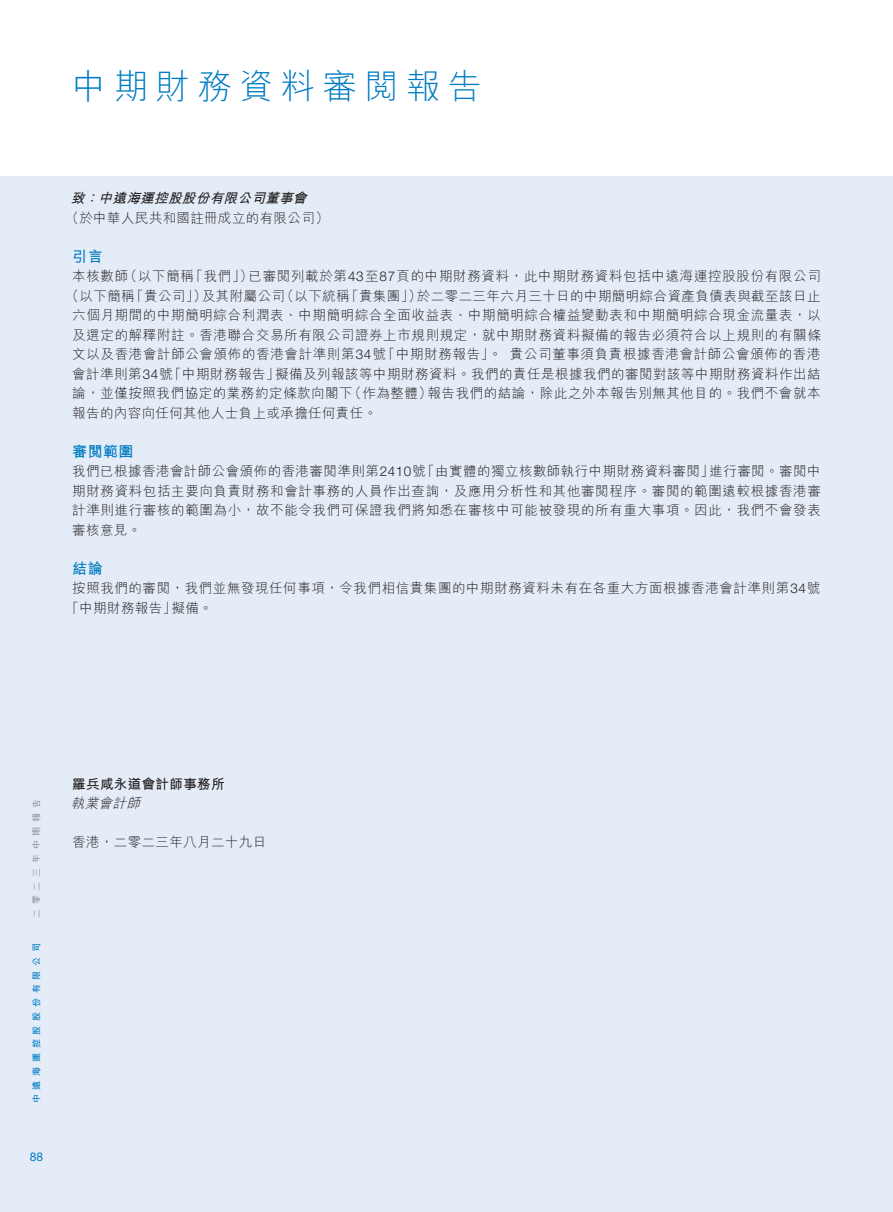
<style>
.page{position:relative;width:893px;height:1212px;background:#fff}
.page>*{position:absolute;margin:0;border:0;box-sizing:border-box;transform-origin:0 0}
.t1{font:300 34.5px "M Hei HK";letter-spacing:.21em;color:#007cc2}
.t2{font:700 15px "M Hei HK";letter-spacing:.03em;color:#007cc2}
.t3{font:300 13.5px/19.5px "M Hei HK";letter-spacing:.04em;color:#231f20;text-align:justify}
.t4{font:italic 700 13.5px "M Hei HK";color:#231f20}
.t5{font:700 13.5px "M Hei HK";letter-spacing:.03em;color:#231f20}
.t6{font:italic 300 13.5px "M Hei HK";color:#231f20}
.t7{font:12px "Helvetica Neue LT Std";color:#007cc2}
.t8{font:700 9px "M Hei HK";letter-spacing:.53em;color:#007cc2}
.t9{font:300 9px "M Hei HK";letter-spacing:.53em;color:#636366}
.s1{font-family:"Helvetica Neue LT Std"}
</style>
<div class="page">
<div style="left:0;top:176px;width:892px;height:1036px;background:#e4ecf7"></div>
<h1 class="t1" style="left:72px;top:69px;width:411px">中期財務資料審閱報告</h1>
<p class="t4" style="left:71px;top:189px;width:242px">致：中遠海運控股股份有限公司董事會</p>
<p class="t3" style="left:66px;top:208px;width:265px">（於中華人民共和國註冊成立的有限公司）</p>
<p class="t2" style="left:72px;top:245px;width:32px">引言</p>
<p class="t3" style="left:72px;top:266px;width:750px">本核數師（以下簡稱「我們」）已審閱列載於第<span class="s1">43</span>至<span class="s1">87</span>頁的中期財務資料，此中期財務資料包括中遠海運控股股份有限公司</p>
<p class="t3" style="left:66px;top:286px;width:756px">（以下簡稱「貴公司」）及其附屬公司（以下統稱「貴集團」）於二零二三年六月三十日的中期簡明綜合資產負債表與截至該日止</p>
<p class="t3" style="left:72px;top:305px;width:750px">六個月期間的中期簡明綜合利潤表、中期簡明綜合全面收益表、中期簡明綜合權益變動表和中期簡明綜合現金流量表，以</p>
<p class="t3" style="left:72px;top:325px;width:750px">及選定的解釋附註。香港聯合交易所有限公司證券上市規則規定，就中期財務資料擬備的報告必須符合以上規則的有關條</p>
<p class="t3" style="left:72px;top:344px;width:750px">文以及香港會計師公會頒佈的香港會計準則第<span class="s1">34</span>號「中期財務報告」。　貴公司董事須負責根據香港會計師公會頒佈的香港</p>
<p class="t3" style="left:72px;top:364px;width:750px">會計準則第<span class="s1">34</span>號「中期財務報告」擬備及列報該等中期財務資料。我們的責任是根據我們的審閱對該等中期財務資料作出結</p>
<p class="t3" style="left:72px;top:383px;width:750px">論，並僅按照我們協定的業務約定條款向閣下（作為整體）報告我們的結論，除此之外本報告別無其他目的。我們不會就本</p>
<p class="t3" style="left:72px;top:403px;width:306px">報告的內容向任何其他人士負上或承擔任何責任。</p>
<p class="t2" style="left:72px;top:440px;width:63px">審閱範圍</p>
<p class="t3" style="left:72px;top:461px;width:750px">我們已根據香港會計師公會頒佈的香港審閱準則第<span class="s1">2410</span>號「由實體的獨立核數師執行中期財務資料審閱」進行審閱。審閱中期財務資料包括主要向負責財務和會計事務的人員作出查詢，及應用分析性和其他審閱程序。審閱的範圍遠較根據香港審計準則進行審核的範圍為小，故不能令我們可保證我們將知悉在審核中可能被發現的所有重大事項。因此，我們不會發表審核意見。</p>
<p class="t2" style="left:72px;top:557px;width:32px">結論</p>
<p class="t3" style="left:66px;top:578px;width:757px;text-indent:7px">按照我們的審閱，我們並無發現任何事項，令我們相信貴集團的中期財務資料未有在各重大方面根據香港會計準則第<span class="s1">34</span>號「中期財務報告」擬備。</p>
<p class="t9" style="left:32px;top:918px;width:121px;rotate:-90deg">二零二三年中期報告</p>
<p class="t8" style="left:30px;top:1103px;width:162px;rotate:-90deg">中遠海運控股股份有限公司</p>
<p class="t7" style="left:30px;top:1150px;width:15px">88</p>
<p class="t5" style="left:72px;top:774px;width:154px">羅兵咸永道會計師事務所</p>
<p class="t6" style="left:71px;top:796px;width:74px">執業會計師</p>
<p class="t3" style="left:72px;top:832px;width:195px">香港，二零二三年八月二十九日</p>
</div>
